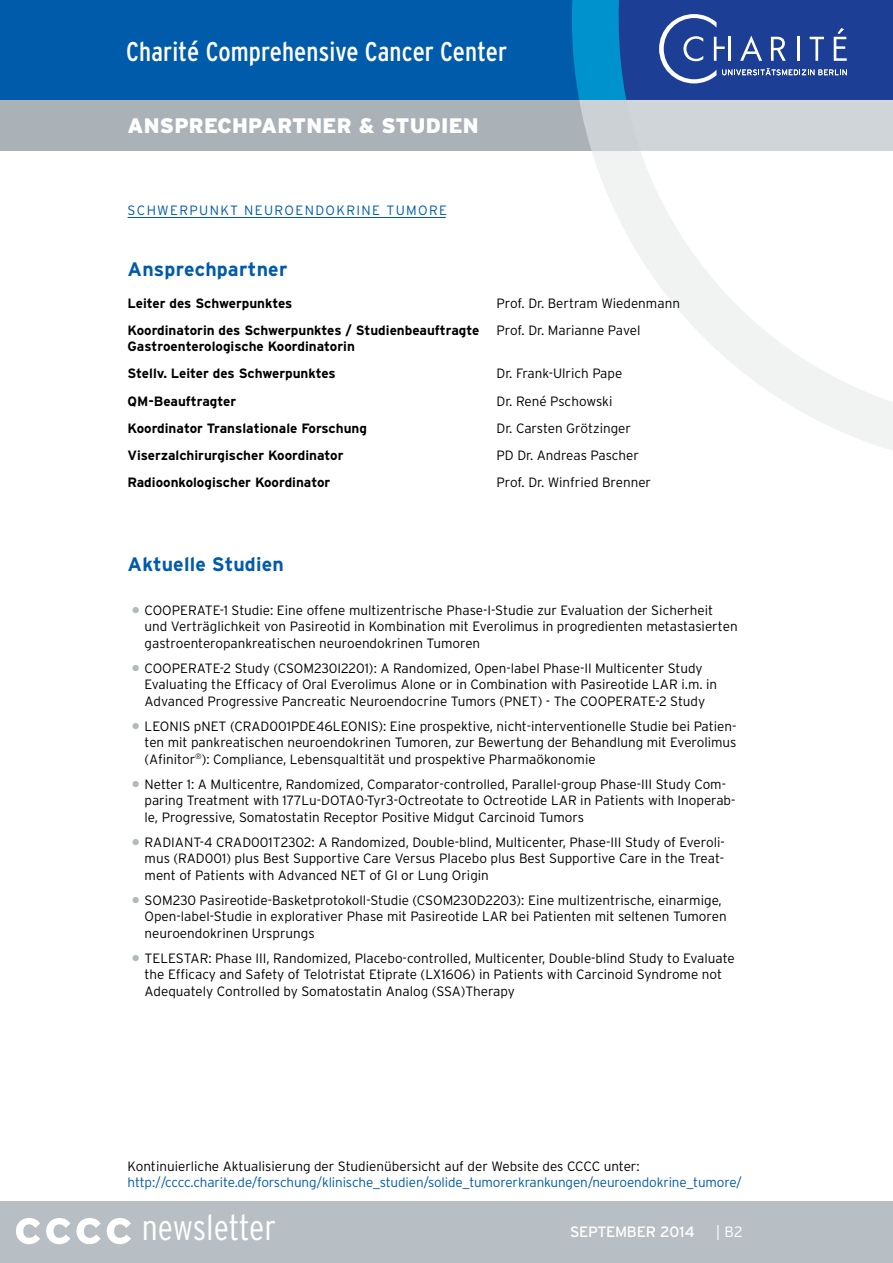
<style>
.page{position:relative;width:893px;height:1263px;background:#fff}
.page>*{position:absolute;margin:0;border:0;box-sizing:border-box;transform-origin:0 0}
.t1{font:300 condensed 35.85px "Interstate";letter-spacing:-.005em;color:#fff}
.t2{font:condensed 27px "Interstate";letter-spacing:.005em;color:#fff}
.t3{font:900 21px "Interstate";letter-spacing:.01em;color:#fff}
.t4{font:700 19.5px "Interstate";letter-spacing:.01em;color:#005baa}
.t5{font:15px "Interstate";letter-spacing:-.02em;color:#fff}
.t6{font:300 15px "Interstate";color:#fff}
.t7{font:300 13.5px/16.5px "Interstate";color:#000}
.t8{font:700 13.5px/27.2px "Interstate";color:#000}
.t9{font:300 13.5px "Interstate";letter-spacing:-.01em;color:#005baa}
.s1{font-weight:900;color:#b0b9be}
.s2{font-weight:700;font-stretch:normal;font-size:47.85px}
</style>
<div class="page">
<div style="left:0;top:99px;width:893px;height:52px;background:#aab2b8"></div>
<div style="left:0;top:0;width:893px;height:100px;background:#005baa"></div>
<svg style="left:572px;top:0;width:321px;height:451px"></svg>
<div style="left:0;top:1201px;width:893px;height:62px;background:#b8bfc4"></div>
<svg style="left:616px;top:0;width:277px;height:100px;background:#2a4c9c"></svg>
<hr style="left:128px;top:217px;width:318px;height:1px;background:#005baa">
<h2 class="t2" style="left:126px;top:36px;width:383px">Charité Comprehensive Cancer Center</h2>
<h3 class="t3" style="left:128px;top:113px;width:353px">ANSPRECHPARTNER &amp; STUDIEN</h3>
<p class="t9" style="left:128px;top:203px;width:21px">Schwerpunkt</p>
<p class="t9" style="left:244px;top:203px;width:22px">Neuroendokrine</p>
<p class="t9" style="left:386px;top:203px;width:21px">Tumore</p>
<h3 class="t4" style="left:128px;top:258px;width:161px">Ansprechpartner</h3>
<p class="t8" style="left:128px;top:289px;width:166px">Leiter des Schwerpunktes</p>
<p class="t7" style="left:497px;top:294px;width:185px">Prof. Dr. Bertram Wiedenmann</p>
<p class="t8" style="left:128px;top:316px;width:353px">Koordinatorin des Schwerpunktes / Studienbeauftragte</p>
<p class="t7" style="left:497px;top:322px;width:145px">Prof. Dr. Marianne Pavel</p>
<p class="t8" style="left:128px;top:333px;width:229px">Gastroenterologische Koordinatorin<br>Stellv. Leiter des Schwerpunktes</p>
<p class="t7" style="left:497px;top:365px;width:127px">Dr. Frank-Ulrich Pape</p>
<p class="t8" style="left:128px;top:387px;width:110px">QM-Beauftragter</p>
<p class="t7" style="left:497px;top:392px;width:117px">Dr. René Pschowski</p>
<p class="t8" style="left:128px;top:414px;width:241px">Koordinator Translationale Forschung</p>
<p class="t7" style="left:497px;top:419px;width:136px">Dr. Carsten Grötzinger</p>
<p class="t8" style="left:128px;top:441px;width:217px">Viserzalchirurgischer Koordinator</p>
<p class="t7" style="left:497px;top:447px;width:144px">PD Dr. Andreas Pascher</p>
<p class="t8" style="left:128px;top:468px;width:204px">Radioonkologischer Koordinator</p>
<p class="t7" style="left:497px;top:474px;width:156px">Prof. Dr. Winfried Brenner</p>
<h3 class="t4" style="left:128px;top:553px;width:158px">Aktuelle Studien</h3>
<p class="t7" style="left:145px;top:601px;width:595px;text-indent:-13px"><span class="s1">•</span> COOPERATE-1 Studie: Eine offene multizentrische Phase-I-Studie zur Evaluation der Sicherheit und Verträglichkeit von Pasireotid in Kombination mit Everolimus in progredienten metastasierten gastroenteropankreatischen neuroendokrinen Tumoren</p>
<p class="t7" style="left:145px;top:659px;width:574px;text-indent:-13px"><span class="s1">•</span> COOPERATE-2 Study (CSOM230I2201): A Randomized, Open-label Phase-II Multicenter Study<br>Evaluating the Efficacy of Oral Everolimus Alone or in Combination with Pasireotide LAR i.m. in<br>Advanced Progressive Pancreatic Neuroendocrine Tumors (PNET) - The COOPERATE-2 Study</p>
<p class="t7" style="left:145px;top:717px;width:593px;text-align:justify;text-indent:-13px"><span class="s1">•</span> LEONIS pNET (CRAD001PDE46LEONIS): Eine prospektive, nicht-interventionelle Studie bei Patien&shy;ten mit pankreatischen neuroendokrinen Tumoren, zur Bewertung der Behandlung mit Everolimus (Afinitor<sup>®</sup>): Compliance, Lebensqualtität und prospektive Pharmaökonomie</p>
<p class="t7" style="left:145px;top:775px;width:592px;text-indent:-13px"><span class="s1">•</span> Netter 1: A Multicentre, Randomized, Comparator-controlled, Parallel-group Phase-III Study Com&shy;paring Treatment with 177Lu-DOTA0-Tyr3-Octreotate to Octreotide LAR in Patients with Inoperab&shy;le, Progressive, Somatostatin Receptor Positive Midgut Carcinoid Tumors</p>
<p class="t7" style="left:145px;top:833px;width:582px;text-align:justify;text-indent:-13px"><span class="s1">•</span> RADIANT-4 CRAD001T2302: A Randomized, Double-blind, Multicenter, Phase-III Study of Everoli&shy;mus (RAD001) plus Best Supportive Care Versus Placebo plus Best Supportive Care in the Treat&shy;ment of Patients with Advanced NET of GI or Lung Origin</p>
<p class="t7" style="left:145px;top:891px;width:584px;text-indent:-13px"><span class="s1">•</span> SOM230 Pasireotide-Basketprotokoll-Studie (CSOM230D2203): Eine multizentrische, einarmige,<br>Open-label-Studie in explorativer Phase mit Pasireotide LAR bei Patienten mit seltenen Tumoren neuroendokrinen Ursprungs</p>
<p class="t7" style="left:145px;top:949px;width:592px;text-indent:-13px"><span class="s1">•</span> TELESTAR: Phase III, Randomized, Placebo-controlled, Multicenter, Double-blind Study to Evaluate the Efficacy and Safety of Telotristat Etiprate (LX1606) in Patients with Carcinoid Syndrome not<br>Adequately Controlled by Somatostatin Analog (SSA)Therapy</p>
<p class="t7" style="left:128px;top:1157px;width:514px">Kontinuierliche Aktualisierung der Studienübersicht auf der Website des CCCC unter:</p>
<p class="t9" style="left:128px;top:1174px;width:616px">http://cccc.charite.de/forschung/klinische_studien/solide_tumorerkrankungen/neuroendokrine_tumore/</p>
<h1 class="t1" style="left:14px;top:1207px;width:264px"><span class="s2">cccc</span> newsletter</h1>
<p class="t5" style="left:570px;top:1223px;width:126px">SEPTEMBER 2014</p>
<p class="t6" style="left:716px;top:1223px;width:28px">| B2</p>
</div>
